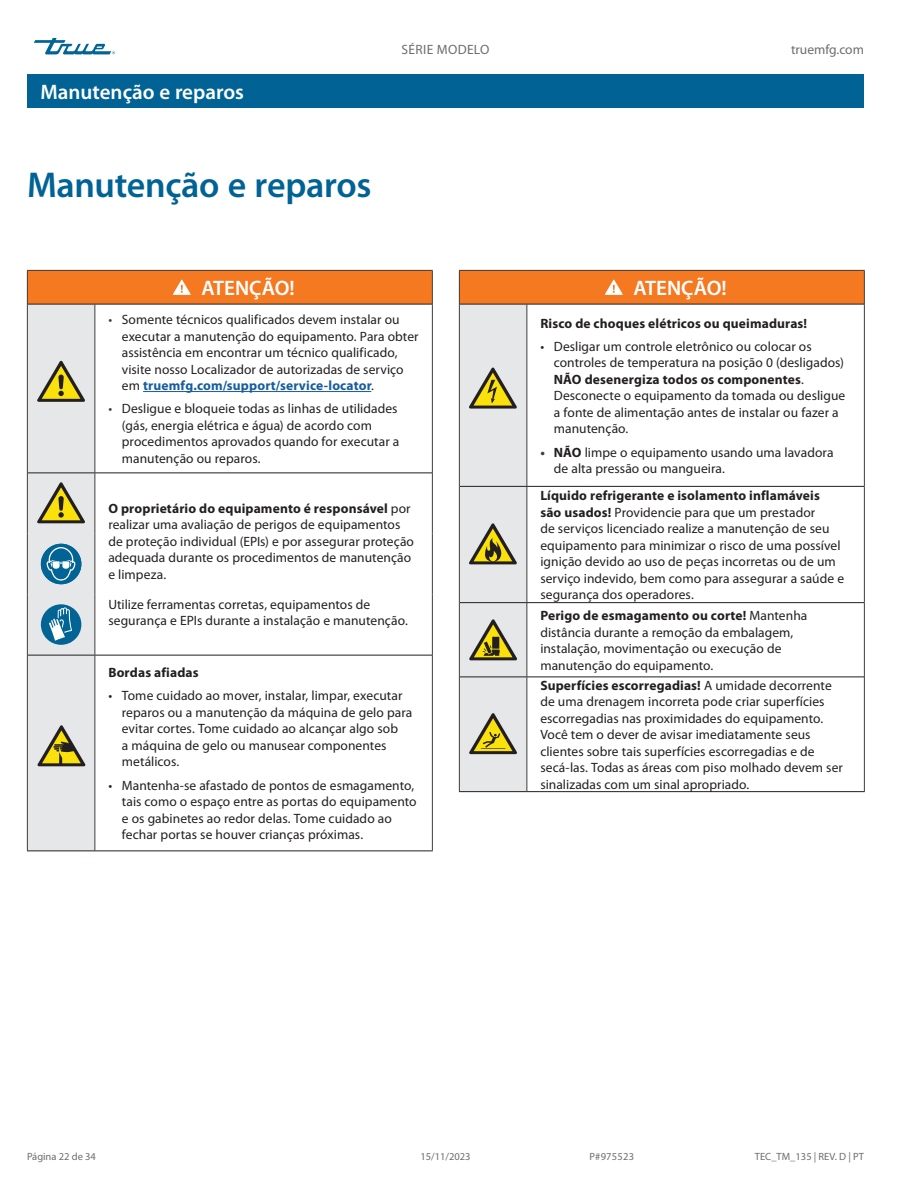
<style>
.page{position:relative;width:918px;height:1188px;background:#fff}
.page>*{position:absolute;margin:0;border:0;box-sizing:border-box;transform-origin:0 0}
.Table_text{font:600 36px "Myriad Pro";letter-spacing:-.01em;color:#016395}
.Title_bar_Page_header{font:600 21px "Myriad Pro";color:#fff}
.Tables_title_bar{font:600 21px "Myriad Pro";color:#fff}
.Table_text-2{font:13.5px/16.5px "Myriad Pro";letter-spacing:.005em;color:#231f20}
.Table_text-3{font:700 13.5px "Myriad Pro";letter-spacing:.01em;color:#231f20}
.t1{font:13.5px "Myriad Pro";letter-spacing:.025em;color:#6c6d70}
.t2{font:13.5px "Myriad Pro";color:#6c6d70}
.t3{font:10.5px "Myriad Pro";color:#6c6d70}
.s1{color:#3e3e3f}
.s2{font-weight:700;color:#175d9e}
.s3{font-weight:700}
.s4{font-weight:700;color:#3e3e3f}
</style>
<div class="page">
<svg style="left:34px;top:38px;width:81px;height:16px"></svg>
<div style="left:27px;top:74px;width:837px;height:34px;background:#016395"></div>
<div style="left:27px;top:270px;width:405px;height:34px;background:#f47921"></div>
<svg style="left:95px;top:305px;width:337px;height:545px"></svg>
<hr style="left:27px;top:270px;width:68px;height:1px;background:#3e3e3f">
<hr style="left:27px;top:271px;width:1px;height:33px;background:#3e3e3f">
<hr style="left:95px;top:270px;width:338px;height:1px;background:#3e3e3f">
<hr style="left:432px;top:271px;width:1px;height:33px;background:#3e3e3f">
<hr style="left:432px;top:304px;width:1px;height:169px;background:#3e3e3f">
<hr style="left:432px;top:473px;width:1px;height:61px;background:#3e3e3f">
<hr style="left:432px;top:534px;width:1px;height:60px;background:#3e3e3f">
<hr style="left:432px;top:594px;width:1px;height:61px;background:#3e3e3f">
<hr style="left:432px;top:655px;width:1px;height:195px;background:#3e3e3f">
<hr style="left:95px;top:472px;width:337px;height:1px;background:#231f20">
<hr style="left:95px;top:655px;width:337px;height:1px;background:#231f20">
<hr style="left:95px;top:850px;width:338px;height:1px;background:#231f20">
<hr style="left:95px;top:304px;width:337px;height:1px;background:#231f20">
<svg style="left:173px;top:280px;width:18px;height:15px"></svg>
<hr style="left:143px;top:391px;width:228px;height:1px;background:#175d9e">
<svg style="left:27px;top:304px;width:68px;height:547px;background:#cdd2cd"></svg>
<div style="left:459px;top:270px;width:405px;height:34px;background:#f47921"></div>
<svg style="left:527px;top:305px;width:337px;height:486px"></svg>
<hr style="left:459px;top:270px;width:68px;height:1px;background:#3e3e3f">
<hr style="left:459px;top:271px;width:1px;height:33px;background:#3e3e3f">
<hr style="left:527px;top:270px;width:338px;height:1px;background:#3e3e3f">
<hr style="left:864px;top:271px;width:1px;height:33px;background:#3e3e3f">
<hr style="left:864px;top:304px;width:1px;height:182px;background:#3e3e3f">
<hr style="left:864px;top:486px;width:1px;height:117px;background:#3e3e3f">
<hr style="left:864px;top:603px;width:1px;height:74px;background:#3e3e3f">
<hr style="left:864px;top:677px;width:1px;height:114px;background:#3e3e3f">
<hr style="left:527px;top:486px;width:337px;height:1px;background:#231f20">
<hr style="left:527px;top:602px;width:337px;height:1px;background:#231f20">
<hr style="left:527px;top:677px;width:337px;height:1px;background:#231f20">
<hr style="left:527px;top:791px;width:338px;height:1px;background:#231f20">
<hr style="left:527px;top:304px;width:337px;height:1px;background:#231f20">
<svg style="left:605px;top:280px;width:18px;height:15px"></svg>
<svg style="left:459px;top:304px;width:68px;height:488px;background:#cfcec3"></svg>
<p class="Title_bar_Page_header" style="left:41px;top:80px;width:205px">Manutenção e reparos</p>
<p class="Table_text" style="left:27px;top:164px;width:346px">Manutenção e reparos</p>
<p class="t1" style="left:402px;top:42px;width:89px">SÉRIE MODELO</p>
<p class="t2" style="left:791px;top:42px;width:74px">truemfg.com</p>
<p class="Tables_title_bar" style="left:202px;top:277px;width:95px">ATENÇÃO!</p>
<p class="Table_text-2" style="left:122px;top:311px;width:298px;text-indent:-14px"><span class="s1">•</span> Somente técnicos qualificados devem instalar ou executar a manutenção do equipamento. Para obter assistência em encontrar um técnico qualificado, visite nosso Localizador de autorizadas de serviço em <span class="s2">truemfg.com/support/service-locator</span>.</p>
<p class="Table_text-2" style="left:122px;top:400px;width:279px;text-indent:-14px"><span class="s1">•</span> Desligue e bloqueie todas as linhas de utilidades (gás, energia elétrica e água) de acordo com procedimentos aprovados quando for executar a manutenção ou reparos.</p>
<p class="Table_text-2" style="left:108px;top:500px;width:307px"><span class="s3">O proprietário do equipamento é responsável</span> por realizar uma avaliação de perigos de equipamentos de proteção individual (EPIs) e por assegurar proteção adequada durante os procedimentos de manutenção e limpeza.</p>
<p class="Table_text-2" style="left:108px;top:596px;width:301px">Utilize ferramentas corretas, equipamentos de segurança e EPIs durante a instalação e manutenção.</p>
<p class="Table_text-3" style="left:108px;top:665px;width:92px">Bordas afiadas</p>
<p class="Table_text-2" style="left:122px;top:687px;width:292px;text-indent:-14px">• Tome cuidado ao mover, instalar, limpar, executar reparos ou a manutenção da máquina de gelo para evitar cortes. Tome cuidado ao alcançar algo sob<br>a máquina de gelo ou manusear componentes metálicos.</p>
<p class="Table_text-2" style="left:122px;top:777px;width:296px;text-indent:-14px">• Mantenha-se afastado de pontos de esmagamento, tais como o espaço entre as portas do equipamento e os gabinetes ao redor delas. Tome cuidado ao fechar portas se houver crianças próximas.</p>
<p class="Tables_title_bar" style="left:634px;top:277px;width:95px">ATENÇÃO!</p>
<p class="Table_text-3" style="left:540px;top:315px;width:268px">Risco de choques elétricos ou queimaduras!</p>
<p class="Table_text-2" style="left:554px;top:338px;width:293px;text-indent:-14px">• Desligar um controle eletrônico ou colocar os controles de temperatura na posição 0 (desligados)<br><span class="s3">NÃO desenergiza todos os componentes</span>.<br>Desconecte o equipamento da tomada ou desligue a fonte de alimentação antes de instalar ou fazer a manutenção.</p>
<p class="Table_text-2" style="left:554px;top:444px;width:281px;text-indent:-14px"><span class="s4">•</span> <span class="s3">NÃO</span> limpe o equipamento usando uma lavadora de alta pressão ou mangueira.</p>
<p class="Table_text-2" style="left:540px;top:487px;width:305px"><span class="s3">Líquido refrigerante e isolamento inflamáveis são usados!</span> Providencie para que um prestador<br>de serviços licenciado realize a manutenção de seu equipamento para minimizar o risco de uma possível ignição devido ao uso de peças incorretas ou de um serviço indevido, bem como para assegurar a saúde e segurança dos operadores.</p>
<p class="Table_text-2" style="left:540px;top:607px;width:269px"><span class="s3">Perigo de esmagamento ou corte!</span> Mantenha distância durante a remoção da embalagem, instalação, movimentação ou execução de manutenção do equipamento.</p>
<p class="Table_text-2" style="left:540px;top:677px;width:304px"><span class="s3">Superfícies escorregadias!</span> A umidade decorrente de uma drenagem incorreta pode criar superfícies escorregadias nas proximidades do equipamento.<br>Você tem o dever de avisar imediatamente seus clientes sobre tais superfícies escorregadias e de secá-las. Todas as áreas com piso molhado devem ser sinalizadas com um sinal apropriado.</p>
<p class="t3" style="left:27px;top:1150px;width:70px">Página 22 de 34</p>
<p class="t3" style="left:420px;top:1150px;width:52px">15/11/2023</p>
<p class="t3" style="left:589px;top:1150px;width:46px">P#975523</p>
<p class="t3" style="left:755px;top:1150px;width:111px">TEC_TM_135 | REV. D | PT</p>
</div>
